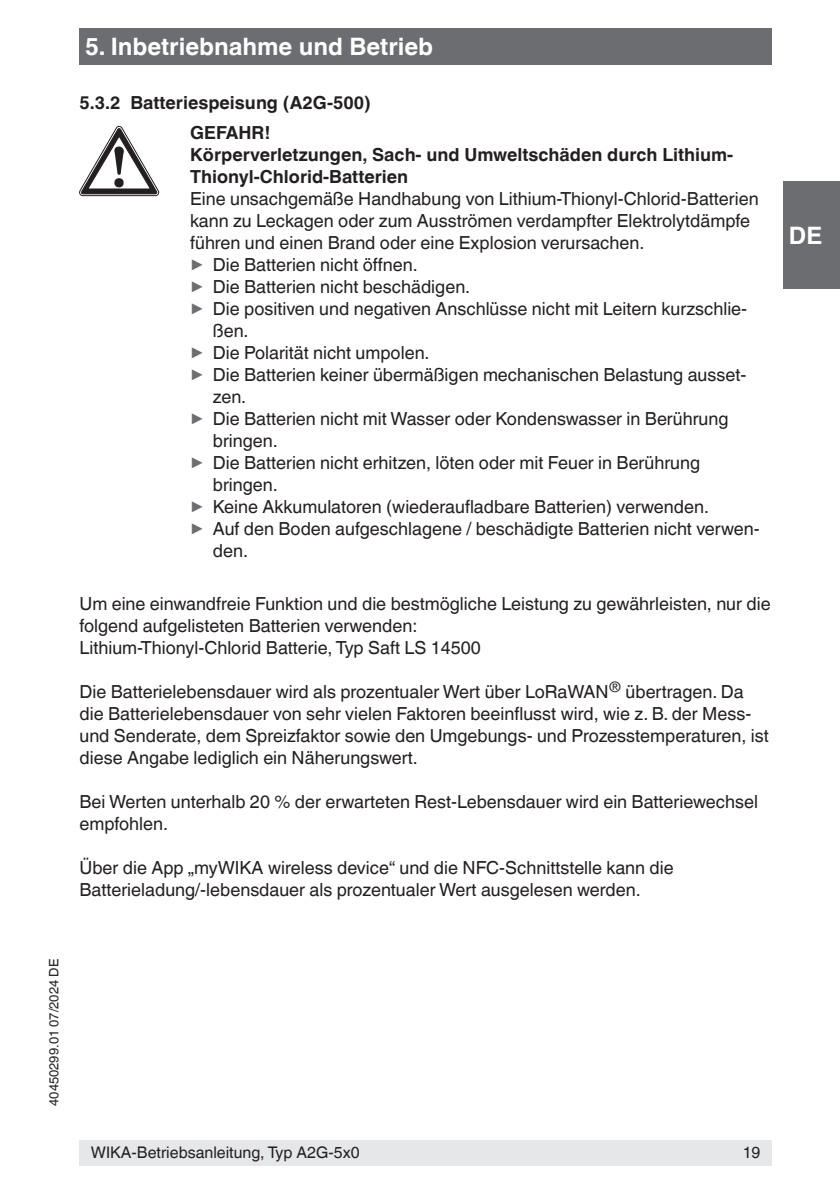
<style>
.page{position:relative;width:840px;height:1191px;background:#fff}
.page>*{position:absolute;margin:0;border:0;box-sizing:border-box;transform-origin:0 0}
.t1{font:700 24px "Helvetica World";color:#fff}
.t2{font:18px/22px "Helvetica World";color:#231f20}
.t3{font:700 18px/29.4px "Helvetica World";color:#231f20;text-align:center}
.t4{font:16px "Helvetica World";color:#231f20}
.t5{font:13px "Helvetica World";color:#231f20}
.s1{font-size:17.8px;color:#6c6d70}
</style>
<div class="page">
<div style="left:79px;top:28px;width:692px;height:37px;background:#6c6d70"></div>
<div style="left:782px;top:181px;width:57px;height:108px;background:#6c6d70"></div>
<div style="left:79px;top:1140px;width:692px;height:25px;background:#e6e7e9"></div>
<svg style="left:79px;top:126px;width:80px;height:70px"></svg>
<h1 class="t1" style="left:85px;top:33px;width:349px">5. Inbetriebnahme und Betrieb</h1>
<p class="t3" style="left:79px;top:88px;width:293px">5.3.2 Batteriespeisung (A2G-500)<br>GEFAHR!</p>
<p class="t3" style="left:190px;top:144px;width:544px;line-height:22px;text-align:left">Körperverletzungen, Sach- und Umweltschäden durch Lithium-<br>Thionyl-Chlorid-Batterien</p>
<p class="t2" style="left:190px;top:188px;width:569px">Eine unsachgemäße Handhabung von Lithium-Thionyl-Chlorid-Batterien</p>
<p class="t2" style="left:190px;top:209px;width:561px">kann zu Leckagen oder zum Ausströmen verdampfter Elektrolytdämpfe</p>
<p class="t2" style="left:190px;top:231px;width:455px">führen und einen Brand oder eine Explosion verursachen.</p>
<p class="t2" style="left:190px;top:254px;width:229px"><span class="s1">▶</span> Die Batterien nicht öffnen.</p>
<p class="t2" style="left:190px;top:276px;width:281px"><span class="s1">▶</span> Die Batterien nicht beschädigen.</p>
<p class="t2" style="left:190px;top:298px;width:558px"><span class="s1">▶</span> Die positiven und negativen Anschlüsse nicht mit Leitern kurzschlie-</p>
<p class="t2" style="left:213px;top:320px;width:37px">ßen.</p>
<p class="t2" style="left:190px;top:342px;width:241px"><span class="s1">▶</span> Die Polarität nicht umpolen.</p>
<p class="t2" style="left:190px;top:364px;width:557px"><span class="s1">▶</span> Die Batterien keiner übermäßigen mechanischen Belastung ausset-</p>
<p class="t2" style="left:213px;top:386px;width:35px">zen.</p>
<p class="t2" style="left:190px;top:408px;width:539px"><span class="s1">▶</span> Die Batterien nicht mit Wasser oder Kondenswasser in Berührung</p>
<p class="t2" style="left:213px;top:430px;width:66px">bringen.</p>
<p class="t2" style="left:190px;top:452px;width:511px"><span class="s1">▶</span> Die Batterien nicht erhitzen, löten oder mit Feuer in Berührung</p>
<p class="t2" style="left:213px;top:474px;width:66px">bringen.</p>
<p class="t2" style="left:190px;top:496px;width:520px"><span class="s1">▶</span> Keine Akkumulatoren (wiederaufladbare Batterien) verwenden.</p>
<p class="t2" style="left:190px;top:518px;width:571px"><span class="s1">▶</span> Auf den Boden aufgeschlagene / beschädigte Batterien nicht verwen-</p>
<p class="t2" style="left:213px;top:540px;width:37px">den.</p>
<p class="t2" style="left:79px;top:593px;width:692px">Um eine einwandfreie Funktion und die bestmögliche Leistung zu gewährleisten, nur die folgend aufgelisteten Batterien verwenden:<br>Lithium-Thionyl-Chlorid Batterie, Typ Saft LS 14500</p>
<p class="t2" style="left:79px;top:681px;width:690px">Die Batterielebensdauer wird als prozentualer Wert über LoRaWAN<sup>®</sup> übertragen. Da die Batterielebensdauer von sehr vielen Faktoren beeinflusst wird, wie z. B. der Mess&shy;und Senderate, dem Spreizfaktor sowie den Umgebungs- und Prozesstemperaturen, ist diese Angabe lediglich ein Näherungswert.</p>
<p class="t2" style="left:79px;top:791px;width:679px">Bei Werten unterhalb 20 % der erwarteten Rest-Lebensdauer wird ein Batteriewechsel empfohlen.</p>
<p class="t2" style="left:79px;top:856px;width:595px">Über die App „myWIKA wireless device“ und die NFC-Schnittstelle kann die<br>Batterieladung/-lebensdauer als prozentualer Wert ausgelesen werden.</p>
<h1 class="t1" style="left:788px;top:222px;width:35px">DE</h1>
<p class="t5" style="left:46px;top:1106px;width:149px;rotate:-90deg">40450299.01 07/2024 DE</p>
<p class="t4" style="left:91px;top:1143px;width:270px">WIKA-Betriebsanleitung, Typ A2G-5x0</p>
<p class="t4" style="left:742px;top:1143px;width:19px">19</p>
</div>
